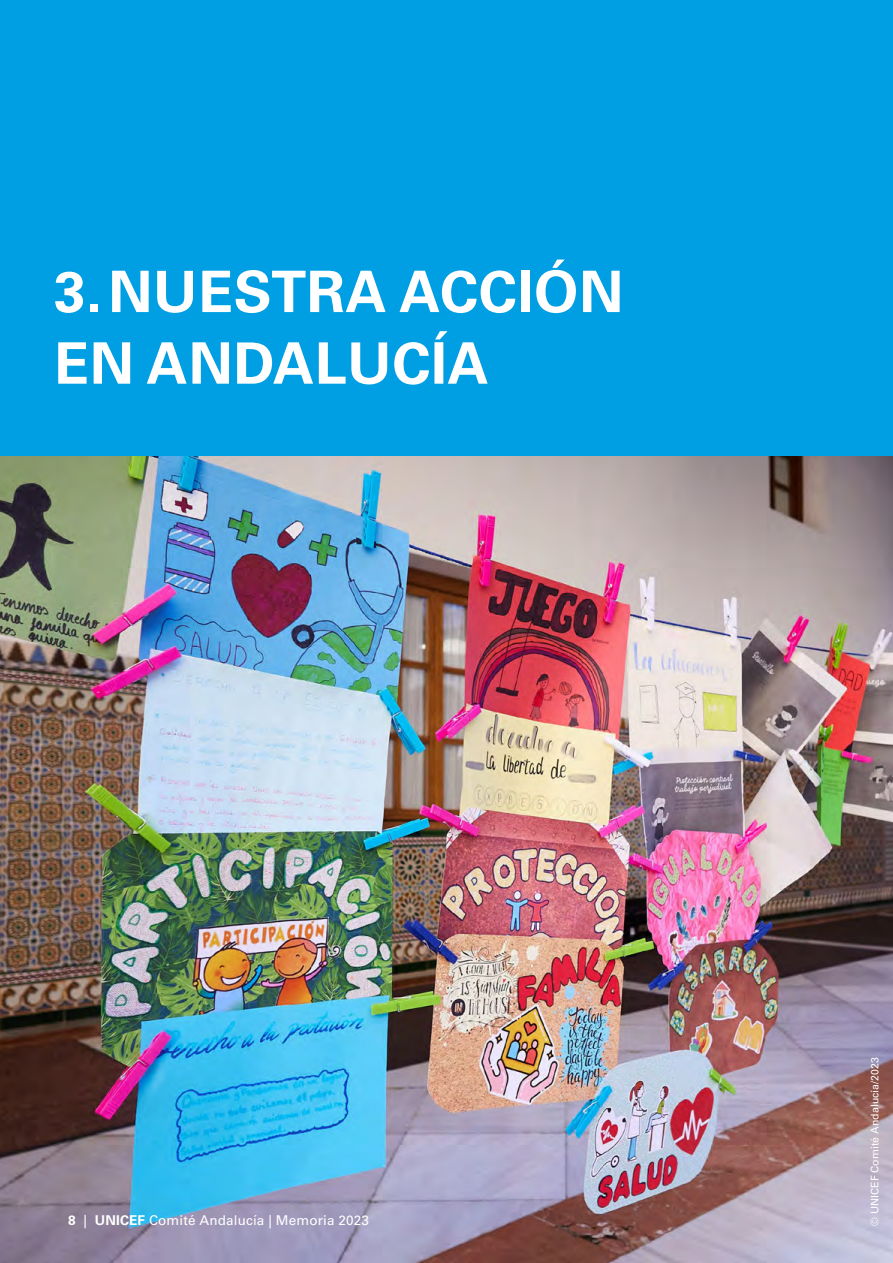
<style>
.page{position:relative;width:893px;height:1263px;background:#fff}
.page>*{position:absolute;margin:0;border:0;box-sizing:border-box;transform-origin:0 0}
.t1{font:700 57.15px/71.6px "Univers LT Std";letter-spacing:.01em;color:#fff}
.t2{font:13.5px "Univers LT Std";letter-spacing:.01em;color:#fff}
.t3{font:10.5px "Univers LT Std";letter-spacing:.005em;color:#fff}
.s1{font-weight:700}
</style>
<div class="page">
<img style="left:0;top:455px;width:893px;height:808px">
<div style="left:0;top:0;width:893px;height:455px;background:#009fe3"></div>
<h1 class="t1" style="left:54px;top:257px;width:571px">3.NUESTRA ACCIÓN<br>EN ANDALUCÍA</h1>
<p class="t2" style="left:68px;top:1212px;width:302px"><span class="s1">8</span> | <span class="s1">UNICEF</span> Comité Andalucía | Memoria 2023</p>
<p class="t3" style="left:868px;top:1226px;width:170px;rotate:-90deg">© UNICEF Comité Andalucía/2023</p>
</div>
